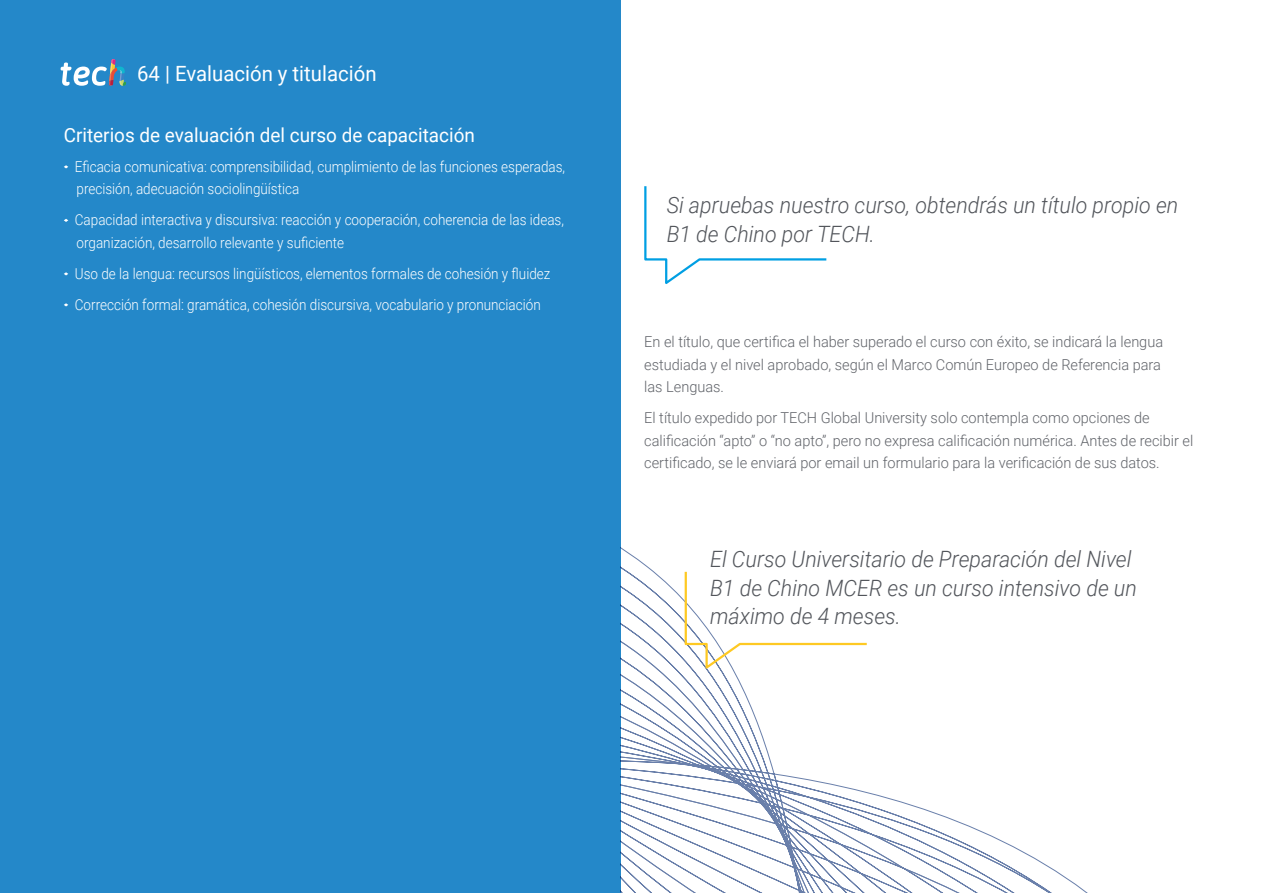
<style>
.page{position:relative;width:1263px;height:893px;background:#fff}
.page>*{position:absolute;margin:0;border:0;box-sizing:border-box;transform-origin:0 0}
.t1{font:italic 300 22.5px/28.5px "Roboto";color:#52555b;scale:.95 1}
.t2{font:21px "Roboto";color:#fff}
.t3{font:19.5px "Roboto";color:#fff}
.t4{font:300 15px/22.5px "Roboto";color:#fff;scale:.9 1}
.t5{font:300 15px/22.5px "Roboto";color:#61646a}
</style>
<div class="page">
<svg style="left:621px;top:547px;width:467px;height:346px"></svg>
<div style="left:0;top:0;width:621px;height:893px;background:#2488c9"></div>
<svg style="left:644px;top:186px;width:183px;height:98px"></svg>
<svg style="left:61px;top:59px;width:65px;height:27px"></svg>
<svg style="left:683px;top:570px;width:186px;height:102px"></svg>
<h2 class="t2" style="left:137px;top:59px;width:241px">64 | Evaluación y titulación</h2>
<h3 class="t3" style="left:64px;top:122px;width:413px">Criterios de evaluación del curso de capacitación</h3>
<p class="t4" style="left:75px;top:154px;width:546px">Eficacia comunicativa: comprensibilidad, cumplimiento de las funciones esperadas, precisión, adecuación sociolingüística</p>
<p class="t4" style="left:75px;top:208px;width:545px">Capacidad interactiva y discursiva: reacción y cooperación, coherencia de las ideas, organización, desarrollo relevante y suficiente</p>
<p class="t4" style="left:75px;top:257px;width:530px;line-height:31px">Uso de la lengua: recursos lingüísticos, elementos formales de cohesión y fluidez<br>Corrección formal: gramática, cohesión discursiva, vocabulario y pronunciación</p>
<h1 class="t1" style="left:667px;top:190px;width:540px">Si apruebas nuestro curso, obtendrás un título propio en<br>B1 de Chino por TECH.</h1>
<p class="t5" style="left:644px;top:330px;width:520px">En el título, que certifica el haber superado el curso con éxito, se indicará la lengua estudiada y el nivel aprobado, según el Marco Común Europeo de Referencia para las Lenguas.</p>
<p class="t5" style="left:644px;top:406px;width:551px">El título expedido por TECH Global University solo contempla como opciones de calificación “apto” o “no apto”, pero no expresa calificación numérica. Antes de recibir el certificado, se le enviará por email un formulario para la verificación de sus datos.</p>
<h1 class="t1" style="left:710px;top:544px;width:451px">El Curso Universitario de Preparación del Nivel<br>B1 de Chino MCER es un curso intensivo de un máximo de 4 meses.</h1>
</div>
